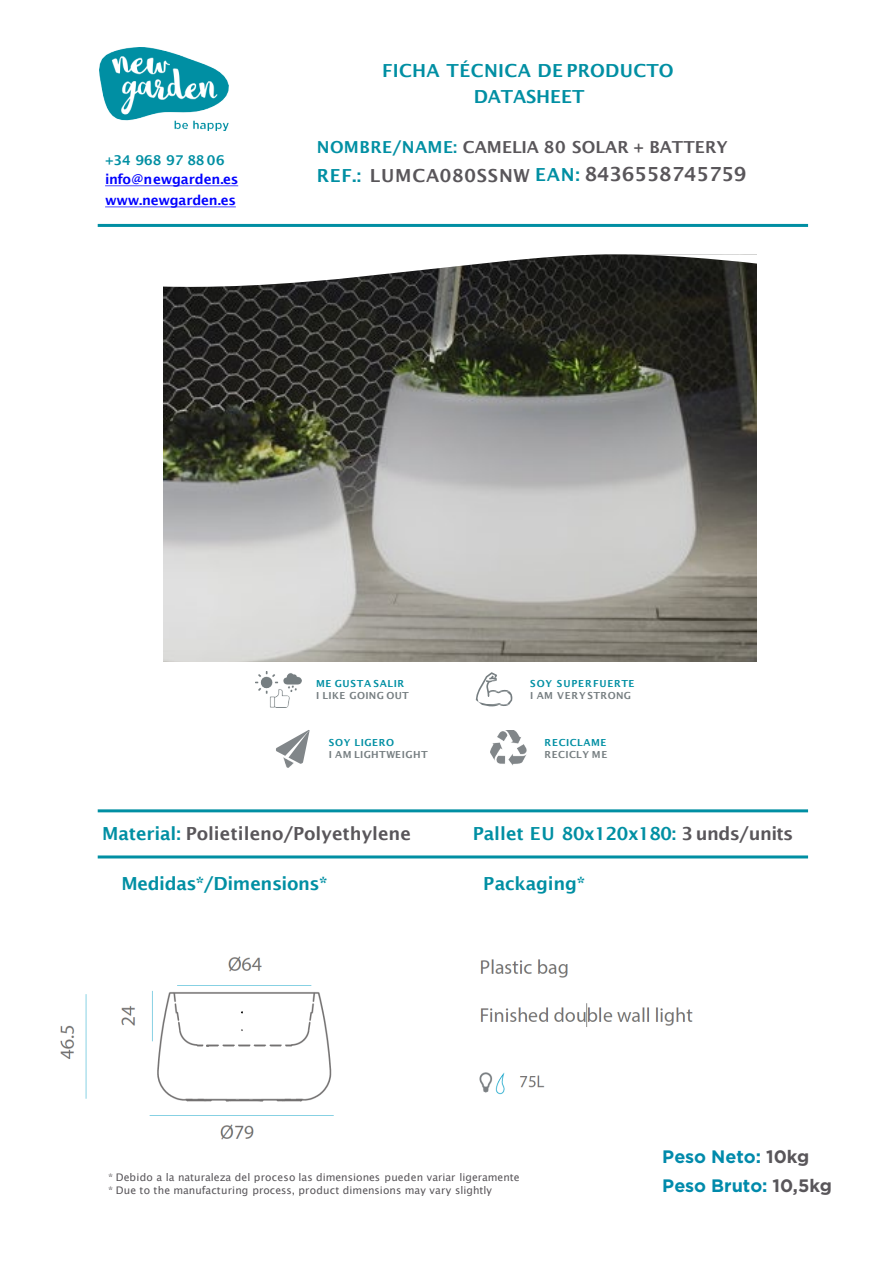
<style>
.page{position:relative;width:893px;height:1264px;background:#fff}
.page>*{position:absolute;margin:0;border:0;box-sizing:border-box;transform-origin:0 0}
.t1{font:600 19.5px "Lucida Sans";color:#59565a}
.t2{font:600 18px "Lucida Sans";letter-spacing:-.01em;color:#008fa3}
.t3{font:600 18px "Lucida Sans";letter-spacing:-.005em;color:#59565a}
.t4{font:600 18px/25.5px "Lucida Sans";letter-spacing:.01em;color:#008fa3;text-align:center}
.t5{font:700 18px "Gotham";color:#008aab}
.t6{font:600 16.5px "Lucida Sans";letter-spacing:.005em;color:#59565a}
.t7{font:600 13.5px/21px "Lucida Sans";letter-spacing:-.015em;color:#00f}
.t8{font:600 13.5px "Lucida Sans";color:#008fa3}
.t9{font:10.5px "Lucida Sans Unicode";letter-spacing:.005em;color:#59565a}
.t10{font:600 9.75px "Lucida Sans";letter-spacing:.04em;color:#767e81}
.t11{font:600 9.75px "Lucida Sans";letter-spacing:.065em;color:#008fa3}
.s1{color:#008fa3}
.s2{font-size:18px;color:#008fa3}
.s3{font-size:18px}
.s4{color:#59565a}
</style>
<div class="page">
<img style="left:164px;top:287px;width:592px;height:374px">
<img style="left:60px;top:956px;width:274px;height:184px">
<svg style="left:163px;top:254px;width:594px;height:33px"></svg>
<hr style="left:98px;top:224px;width:710px;height:3px;background:#008fa3">
<hr style="left:98px;top:809px;width:710px;height:3px;background:#008fa3">
<hr style="left:98px;top:855px;width:710px;height:3px;background:#008fa3">
<svg style="left:105px;top:185px;width:133px;height:1px"></svg>
<svg style="left:105px;top:206px;width:131px;height:1px"></svg>
<img style="left:99px;top:48px;width:129px;height:83px">
<img style="left:490px;top:730px;width:36px;height:35px">
<svg style="left:276px;top:730px;width:33px;height:36px"></svg>
<svg style="left:476px;top:672px;width:36px;height:34px"></svg>
<img style="left:255px;top:671px;width:46px;height:36px">
<img style="left:479px;top:959px;width:214px;height:136px">
<p class="t8" style="left:105px;top:153px;width:121px">+34 968 97 88 06</p>
<p class="t7" style="left:105px;top:169px;width:135px">info@newgarden.es www.newgarden.es</p>
<p class="t4" style="left:382px;top:58px;width:293px">FICHA TÉCNICA DE PRODUCTO<br>DATASHEET</p>
<p class="t6" style="left:317px;top:138px;width:412px"><span class="s1">NOMBRE/NAME:</span> CAMELIA 80 SOLAR + BATTERY</p>
<p class="t1" style="left:317px;top:163px;width:431px"><span class="s2">REF.:</span> <span class="s3">LUMCA080SSNW</span> <span class="s2">EAN:</span> 8436558745759</p>
<p class="t11" style="left:316px;top:677px;width:90px">ME GUSTA SALIR</p>
<p class="t10" style="left:316px;top:689px;width:94px">I LIKE GOING OUT</p>
<p class="t11" style="left:329px;top:736px;width:67px">SOY LIGERO</p>
<p class="t10" style="left:329px;top:748px;width:101px">I AM LIGHTWEIGHT</p>
<p class="t11" style="left:530px;top:677px;width:106px">SOY SUPERFUERTE</p>
<p class="t10" style="left:530px;top:689px;width:102px">I AM VERYSTRONG</p>
<p class="t11" style="left:544px;top:736px;width:63px">RECICLAME</p>
<p class="t10" style="left:544px;top:748px;width:64px">RECICLY ME</p>
<p class="t3" style="left:102px;top:822px;width:310px"><span class="s1">Material:</span> Polietileno/Polyethylene</p>
<p class="t2" style="left:472px;top:822px;width:322px">Pallet EU 80x120x180: <span class="s4">3 unds/units</span></p>
<p class="t2" style="left:121px;top:873px;width:208px">Medidas*/Dimensions*</p>
<p class="t2" style="left:483px;top:873px;width:104px">Packaging*</p>
<p class="t9" style="left:108px;top:1168px;width:413px">* Debido a la naturaleza del proceso las dimensiones pueden variar ligeramente</p>
<p class="t9" style="left:108px;top:1181px;width:385px">* Due to the manufacturing process, product dimensions may vary slightly</p>
<p class="t5" style="left:662px;top:1145px;width:148px">Peso Neto: <span class="s4">10kg</span></p>
<p class="t5" style="left:662px;top:1174px;width:171px">Peso Bruto: <span class="s4">10,5kg</span></p>
</div>
